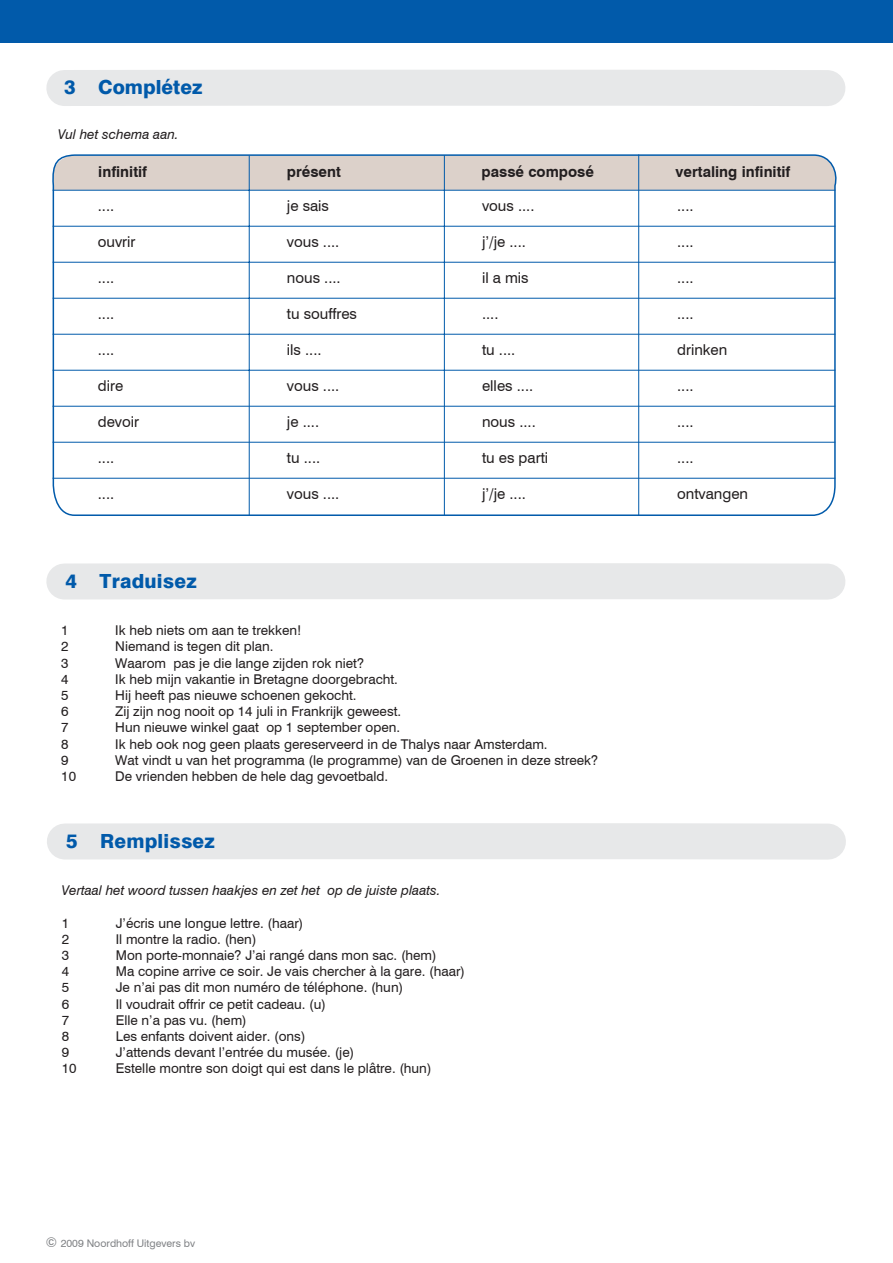
<style>
.page{position:relative;width:893px;height:1263px;background:#fff}
.page>*{position:absolute;margin:0;border:0;box-sizing:border-box;transform-origin:0 0}
.t1{font:800 19.5px "Swiss 721 BT";letter-spacing:.01em;color:#015aaa}
.t2{font:15px "Swiss 721 BT";color:#231f20}
.t3{font:700 15px "Swiss 721 BT";color:#231f20}
.t4{font:13.5px "Swiss 721 BT";color:#231f20}
.t5{font:italic 13.5px "Swiss 721 BT";color:#231f20}
.t6{font:10.5px "Swiss 721 BT";color:#808285}
.s1{font-size:13.5px}
</style>
<div class="page">
<div style="left:0;top:0;width:892px;height:43px;background:#015aaa"></div>
<div style="left:46px;top:563px;width:799px;height:37px;background:#e7e8e9"></div>
<div style="left:46px;top:70px;width:799px;height:36px;background:#e7e8e9"></div>
<svg style="left:52px;top:154px;width:785px;height:362px"></svg>
<hr style="left:249px;top:156px;width:1px;height:359px;background:#015aaa">
<hr style="left:53px;top:190px;width:223px;height:1px;background:#015aaa">
<hr style="left:276px;top:190px;width:112px;height:1px;background:#015aaa">
<hr style="left:388px;top:190px;width:112px;height:1px;background:#015aaa">
<hr style="left:500px;top:190px;width:111px;height:1px;background:#015aaa">
<hr style="left:611px;top:190px;width:112px;height:1px;background:#015aaa">
<hr style="left:723px;top:190px;width:112px;height:1px;background:#015aaa">
<hr style="left:53px;top:226px;width:223px;height:1px;background:#015aaa">
<hr style="left:276px;top:226px;width:112px;height:1px;background:#015aaa">
<hr style="left:388px;top:226px;width:112px;height:1px;background:#015aaa">
<hr style="left:500px;top:226px;width:111px;height:1px;background:#015aaa">
<hr style="left:611px;top:226px;width:112px;height:1px;background:#015aaa">
<hr style="left:723px;top:226px;width:112px;height:1px;background:#015aaa">
<hr style="left:53px;top:262px;width:223px;height:1px;background:#015aaa">
<hr style="left:276px;top:262px;width:112px;height:1px;background:#015aaa">
<hr style="left:388px;top:262px;width:112px;height:1px;background:#015aaa">
<hr style="left:500px;top:262px;width:111px;height:1px;background:#015aaa">
<hr style="left:611px;top:262px;width:112px;height:1px;background:#015aaa">
<hr style="left:723px;top:262px;width:112px;height:1px;background:#015aaa">
<hr style="left:53px;top:298px;width:223px;height:1px;background:#015aaa">
<hr style="left:276px;top:298px;width:112px;height:1px;background:#015aaa">
<hr style="left:388px;top:298px;width:112px;height:1px;background:#015aaa">
<hr style="left:500px;top:298px;width:111px;height:1px;background:#015aaa">
<hr style="left:611px;top:298px;width:112px;height:1px;background:#015aaa">
<hr style="left:723px;top:298px;width:112px;height:1px;background:#015aaa">
<hr style="left:53px;top:334px;width:223px;height:1px;background:#015aaa">
<hr style="left:276px;top:334px;width:112px;height:1px;background:#015aaa">
<hr style="left:388px;top:334px;width:112px;height:1px;background:#015aaa">
<hr style="left:500px;top:334px;width:111px;height:1px;background:#015aaa">
<hr style="left:611px;top:334px;width:112px;height:1px;background:#015aaa">
<hr style="left:723px;top:334px;width:112px;height:1px;background:#015aaa">
<hr style="left:53px;top:370px;width:223px;height:1px;background:#015aaa">
<hr style="left:276px;top:370px;width:112px;height:1px;background:#015aaa">
<hr style="left:388px;top:370px;width:112px;height:1px;background:#015aaa">
<hr style="left:500px;top:370px;width:111px;height:1px;background:#015aaa">
<hr style="left:444px;top:155px;width:1px;height:360px;background:#015aaa">
<hr style="left:611px;top:370px;width:112px;height:1px;background:#015aaa">
<hr style="left:723px;top:370px;width:112px;height:1px;background:#015aaa">
<hr style="left:638px;top:154px;width:1px;height:361px;background:#015aaa">
<hr style="left:52px;top:406px;width:224px;height:1px;background:#015aaa">
<hr style="left:276px;top:406px;width:112px;height:1px;background:#015aaa">
<hr style="left:388px;top:406px;width:112px;height:1px;background:#015aaa">
<hr style="left:500px;top:406px;width:111px;height:1px;background:#015aaa">
<hr style="left:611px;top:406px;width:112px;height:1px;background:#015aaa">
<hr style="left:723px;top:406px;width:112px;height:1px;background:#015aaa">
<hr style="left:52px;top:442px;width:224px;height:1px;background:#015aaa">
<hr style="left:276px;top:442px;width:112px;height:1px;background:#015aaa">
<hr style="left:388px;top:442px;width:112px;height:1px;background:#015aaa">
<hr style="left:500px;top:442px;width:111px;height:1px;background:#015aaa">
<hr style="left:611px;top:442px;width:112px;height:1px;background:#015aaa">
<hr style="left:723px;top:442px;width:112px;height:1px;background:#015aaa">
<hr style="left:52px;top:478px;width:224px;height:1px;background:#015aaa">
<hr style="left:276px;top:478px;width:112px;height:1px;background:#015aaa">
<hr style="left:388px;top:478px;width:112px;height:1px;background:#015aaa">
<hr style="left:500px;top:478px;width:111px;height:1px;background:#015aaa">
<hr style="left:611px;top:478px;width:112px;height:1px;background:#015aaa">
<hr style="left:723px;top:478px;width:112px;height:1px;background:#015aaa">
<div style="left:47px;top:823px;width:799px;height:37px;background:#e7e8e9"></div>
<h1 class="t1" style="left:64px;top:75px;width:140px">3 Complétez</h1>
<p class="t5" style="left:58px;top:126px;width:122px">Vul het schema aan.</p>
<p class="t3" style="left:98px;top:163px;width:50px">infinitif</p>
<p class="t2" style="left:98px;top:197px;width:18px">....</p>
<p class="t2" style="left:98px;top:233px;width:39px">ouvrir</p>
<p class="t2" style="left:98px;top:269px;width:18px">....</p>
<p class="t2" style="left:98px;top:305px;width:18px">....</p>
<p class="t2" style="left:98px;top:341px;width:18px">....</p>
<p class="t2" style="left:98px;top:377px;width:27px">dire</p>
<p class="t2" style="left:98px;top:413px;width:43px">devoir</p>
<p class="t2" style="left:98px;top:449px;width:18px">....</p>
<p class="t2" style="left:98px;top:485px;width:18px">....</p>
<h1 class="t1" style="left:66px;top:569px;width:132px">4 Traduisez</h1>
<p class="t3" style="left:287px;top:163px;width:55px">présent</p>
<p class="t3" style="left:481px;top:163px;width:114px">passé composé</p>
<p class="t3" style="left:675px;top:163px;width:116px">vertaling infinitif</p>
<p class="t2" style="left:287px;top:197px;width:44px">je sais</p>
<p class="t2" style="left:287px;top:233px;width:54px">vous ....</p>
<p class="t2" style="left:287px;top:269px;width:55px">nous ....</p>
<p class="t2" style="left:287px;top:305px;width:72px">tu souffres</p>
<p class="t2" style="left:287px;top:341px;width:36px">ils ....</p>
<p class="t2" style="left:287px;top:377px;width:54px">vous ....</p>
<p class="t2" style="left:287px;top:413px;width:34px">je ....</p>
<p class="t2" style="left:287px;top:449px;width:35px">tu ....</p>
<p class="t2" style="left:287px;top:485px;width:54px">vous ....</p>
<p class="t2" style="left:482px;top:197px;width:54px">vous ....</p>
<p class="t2" style="left:482px;top:233px;width:45px">j’/je ....</p>
<p class="t2" style="left:482px;top:269px;width:48px">il a mis</p>
<p class="t2" style="left:482px;top:305px;width:18px">....</p>
<p class="t2" style="left:482px;top:341px;width:35px">tu ....</p>
<p class="t2" style="left:482px;top:377px;width:53px">elles ....</p>
<p class="t2" style="left:482px;top:413px;width:55px">nous ....</p>
<p class="t2" style="left:482px;top:449px;width:68px">tu es parti</p>
<p class="t2" style="left:482px;top:485px;width:45px">j’/je ....</p>
<p class="t2" style="left:677px;top:197px;width:18px">....</p>
<p class="t2" style="left:677px;top:233px;width:18px">....</p>
<p class="t2" style="left:677px;top:269px;width:18px">....</p>
<p class="t2" style="left:677px;top:305px;width:18px">....</p>
<p class="t2" style="left:677px;top:341px;width:52px">drinken</p>
<p class="t2" style="left:677px;top:377px;width:18px">....</p>
<p class="t2" style="left:677px;top:413px;width:18px">....</p>
<p class="t2" style="left:677px;top:449px;width:18px">....</p>
<p class="t2" style="left:677px;top:485px;width:73px">ontvangen</p>
<p class="t4" style="left:61px;top:622px;width:9px">1</p>
<p class="t4" style="left:115px;top:622px;width:188px">Ik heb niets om aan te trekken!</p>
<p class="t4" style="left:61px;top:638px;width:9px">2</p>
<p class="t4" style="left:115px;top:638px;width:160px">Niemand is tegen dit plan.</p>
<p class="t4" style="left:61px;top:655px;width:9px">3</p>
<p class="t4" style="left:115px;top:655px;width:250px">Waarom pas je die lange zijden rok niet?</p>
<p class="t4" style="left:61px;top:671px;width:9px">4</p>
<p class="t4" style="left:115px;top:671px;width:284px">Ik heb mijn vakantie in Bretagne doorgebracht.</p>
<p class="t4" style="left:61px;top:687px;width:9px">5</p>
<p class="t4" style="left:115px;top:687px;width:243px">Hij heeft pas nieuwe schoenen gekocht.</p>
<p class="t4" style="left:61px;top:703px;width:9px">6</p>
<p class="t4" style="left:115px;top:703px;width:287px">Zij zijn nog nooit op 14 juli in Frankrijk geweest.</p>
<p class="t4" style="left:61px;top:719px;width:9px">7</p>
<p class="t4" style="left:115px;top:719px;width:286px">Hun nieuwe winkel gaat op 1 september open.</p>
<p class="t4" style="left:61px;top:736px;width:9px">8</p>
<p class="t4" style="left:115px;top:736px;width:434px">Ik heb ook nog geen plaats gereserveerd in de Thalys naar Amsterdam.</p>
<p class="t4" style="left:61px;top:752px;width:9px">9</p>
<p class="t4" style="left:115px;top:752px;width:484px">Wat vindt u van het programma (le programme) van de Groenen in deze streek?</p>
<p class="t4" style="left:61px;top:768px;width:16px">10</p>
<p class="t4" style="left:115px;top:768px;width:274px">De vrienden hebben de hele dag gevoetbald.</p>
<h1 class="t1" style="left:66px;top:829px;width:150px">5 Remplissez</h1>
<p class="t5" style="left:62px;top:882px;width:380px">Vertaal het woord tussen haakjes en zet het op de juiste plaats.</p>
<p class="t4" style="left:62px;top:915px;width:9px">1</p>
<p class="t4" style="left:116px;top:915px;width:189px">J’écris une longue lettre. (haar)</p>
<p class="t4" style="left:62px;top:931px;width:9px">2</p>
<p class="t4" style="left:116px;top:931px;width:142px">Il montre la radio. (hen)</p>
<p class="t4" style="left:62px;top:947px;width:9px">3</p>
<p class="t4" style="left:116px;top:947px;width:322px">Mon porte-monnaie? J’ai rangé dans mon sac. (hem)</p>
<p class="t4" style="left:62px;top:963px;width:9px">4</p>
<p class="t4" style="left:116px;top:963px;width:351px">Ma copine arrive ce soir. Je vais chercher à la gare. (haar)</p>
<p class="t4" style="left:62px;top:979px;width:9px">5</p>
<p class="t4" style="left:116px;top:979px;width:289px">Je n’ai pas dit mon numéro de téléphone. (hun)</p>
<p class="t4" style="left:62px;top:996px;width:9px">6</p>
<p class="t4" style="left:116px;top:996px;width:212px">Il voudrait offrir ce petit cadeau. (u)</p>
<p class="t4" style="left:62px;top:1012px;width:9px">7</p>
<p class="t4" style="left:116px;top:1012px;width:132px">Elle n’a pas vu. (hem)</p>
<p class="t4" style="left:62px;top:1028px;width:9px">8</p>
<p class="t4" style="left:116px;top:1028px;width:191px">Les enfants doivent aider. (ons)</p>
<p class="t4" style="left:62px;top:1044px;width:9px">9</p>
<p class="t4" style="left:116px;top:1044px;width:240px">J’attends devant l’entrée du musée. (je)</p>
<p class="t4" style="left:62px;top:1060px;width:16px">10</p>
<p class="t4" style="left:116px;top:1060px;width:317px">Estelle montre son doigt qui est dans le plâtre. (hun)</p>
<p class="t6" style="left:46px;top:1237px;width:151px"><span class="s1">©</span> 2009 Noordhoff Uitgevers bv</p>
</div>
